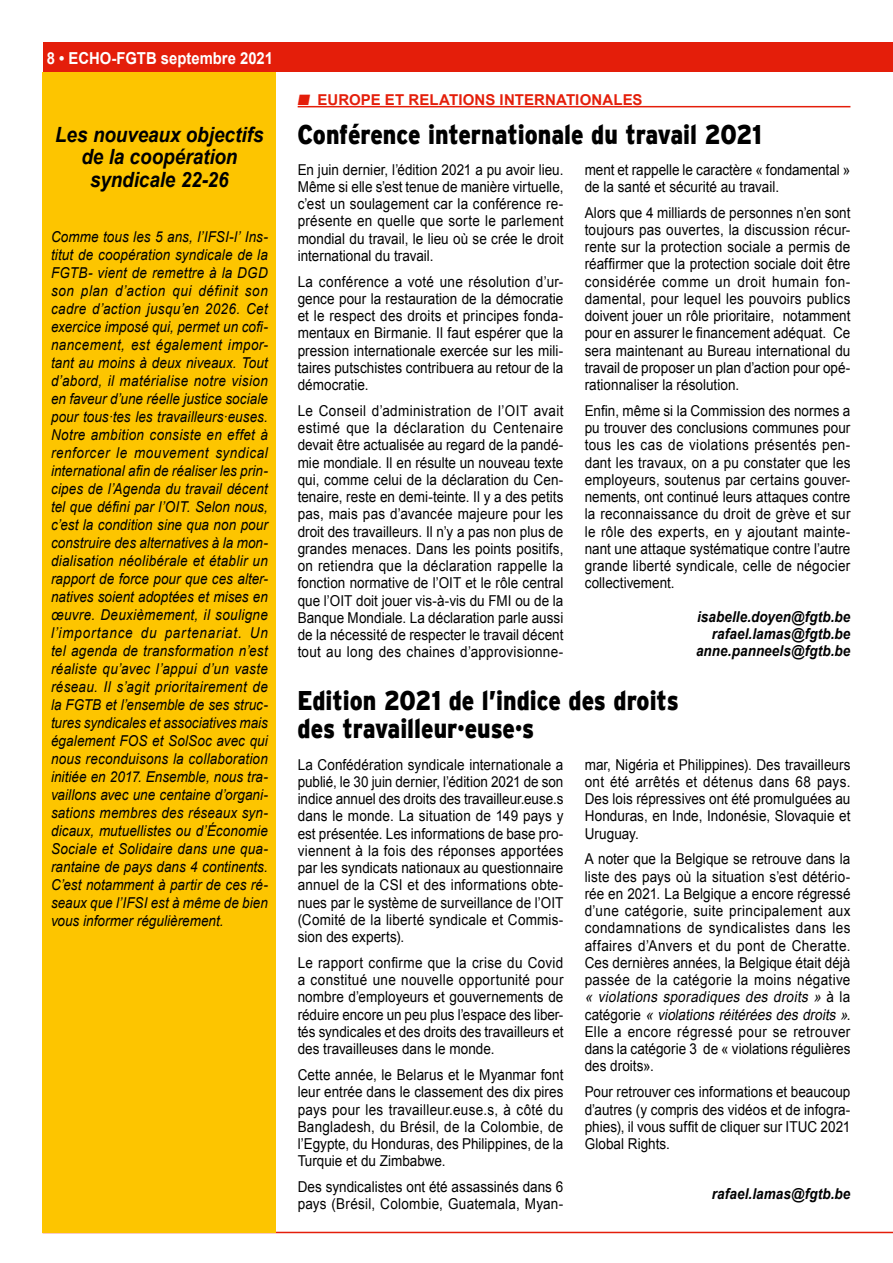
<style>
.page{position:relative;width:893px;height:1263px;background:#fff}
.page>*{position:absolute;margin:0;border:0;box-sizing:border-box;transform-origin:0 0}
.t1{font:900 27px/28.5px "Interstate";color:#000;scale:.85 1}
.t2{font:italic 700 21px/22.5px "Arial";color:#000;text-align:center;scale:.9 1}
.t3{font:700 16.5px "Arial";color:#fff;scale:.9 1}
.t4{font:15px/17.2px "Arial";letter-spacing:.005em;color:#000;text-align:justify;scale:.9 1}
.t5{font:italic 15px/18px "Arial";color:#000;text-align:justify;scale:.9 1}
.t6{font:italic 700 15px/16.8px "Arial";letter-spacing:.005em;color:#000;text-align:right;scale:.9 1}
.t7{font:700 15px "Arial";letter-spacing:.01em;color:#e41e0a}
.s1{font-style:italic}
</style>
<div class="page">
<div style="left:43px;top:43px;width:850px;height:29px;background:#e41e0a"></div>
<hr style="left:43px;top:1232px;width:850px;height:1px;background:#e41e0a">
<div style="left:43px;top:72px;width:233px;height:1161px;background:#fdc500"></div>
<hr style="left:298px;top:106px;width:552px;height:1px;background:#e41e0a">
<p class="t3" style="left:47px;top:47px;width:253px">8 • ECHO-FGTB septembre 2021</p>
<h2 class="t2" style="left:55px;top:124px;width:233px">Les nouveaux objectifs de la coopération syndicale 22-26</h2>
<p class="t5" style="left:51px;top:228px;width:242px">Comme tous les 5 ans, l’IFSI-l’ Ins&shy;titut de coopération syndicale de la FGTB- vient de remettre à la DGD son plan d’action qui définit son cadre d’action jusqu’en 2026. Cet exercice imposé qui, permet un cofi&shy;nancement, est également impor&shy;tant au moins à deux niveaux. Tout d’abord, il matérialise notre vision en faveur d’une réelle justice sociale pour tous·tes les travailleurs·euses.<br>Notre ambition consiste en effet à renforcer le mouvement syndical international afin de réaliser les prin&shy;cipes de l’Agenda du travail décent tel que défini par l’OIT. Selon nous, c’est la condition sine qua non pour construire des alternatives à la mon&shy;dialisation néolibérale et établir un rapport de force pour que ces alter&shy;natives soient adoptées et mises en œuvre. Deuxièmement, il souligne l’importance du partenariat. Un tel agenda de transformation n’est réaliste qu’avec l’appui d’un vaste réseau. Il s’agit prioritairement de la FGTB et l’ensemble de ses struc&shy;tures syndicales et associatives mais également FOS et SolSoc avec qui nous reconduisons la collaboration initiée en 2017. Ensemble, nous tra&shy;vaillons avec une centaine d’organi&shy;sations membres des réseaux syn&shy;dicaux, mutuellistes ou d’Économie Sociale et Solidaire dans une qua&shy;rantaine de pays dans 4 continents.<br>C’est notamment à partir de ces ré&shy;seaux que l’IFSI est à même de bien vous informer régulièrement.</p>
<p class="t7" style="left:298px;top:90px;width:346px">■ EUROPE ET RELATIONS INTERNATIONALES</p>
<h1 class="t1" style="left:298px;top:120px;width:548px">Conférence internationale du travail 2021</h1>
<p class="t4" style="left:298px;top:161px;width:297px">En juin dernier, l’édition 2021 a pu avoir lieu.<br>Même si elle s’est tenue de manière virtuelle, c’est un soulagement car la conférence re&shy;présente en quelle que sorte le parlement mondial du travail, le lieu où se crée le droit international du travail.</p>
<p class="t4" style="left:298px;top:273px;width:297px">La conférence a voté une résolution d’ur&shy;gence pour la restauration de la démocratie et le respect des droits et principes fonda&shy;mentaux en Birmanie. Il faut espérer que la pression internationale exercée sur les mili&shy;taires putschistes contribuera au retour de la démocratie.</p>
<p class="t4" style="left:298px;top:402px;width:297px">Le Conseil d’administration de l’OIT avait estimé que la déclaration du Centenaire devait être actualisée au regard de la pandé&shy;mie mondiale. Il en résulte un nouveau texte qui, comme celui de la déclaration du Cen&shy;tenaire, reste en demi-teinte. Il y a des petits pas, mais pas d’avancée majeure pour les droit des travailleurs. Il n’y a pas non plus de grandes menaces. Dans les points positifs, on retiendra que la déclaration rappelle la fonction normative de l’OIT et le rôle central que l’OIT doit jouer vis-à-vis du FMI ou de la Banque Mondiale. La déclaration parle aussi de la nécessité de respecter le travail décent tout au long des chaines d’approvisionne-</p>
<p class="t4" style="left:585px;top:161px;width:297px">ment et rappelle le caractère « fondamental » de la santé et sécurité au travail.</p>
<p class="t4" style="left:585px;top:204px;width:297px">Alors que 4 milliards de personnes n’en sont toujours pas ouvertes, la discussion récur&shy;rente sur la protection sociale a permis de réaffirmer que la protection sociale doit être considérée comme un droit humain fon&shy;damental, pour lequel les pouvoirs publics doivent jouer un rôle prioritaire, notamment pour en assurer le financement adéquat. Ce sera maintenant au Bureau international du travail de proposer un plan d’action pour opé&shy;rationnaliser la résolution.</p>
<p class="t4" style="left:585px;top:402px;width:297px">Enfin, même si la Commission des normes a pu trouver des conclusions communes pour tous les cas de violations présentés pen&shy;dant les travaux, on a pu constater que les employeurs, soutenus par certains gouver&shy;nements, ont continué leurs attaques contre la reconnaissance du droit de grève et sur le rôle des experts, en y ajoutant mainte&shy;nant une attaque systématique contre l’autre grande liberté syndicale, celle de négocier collectivement.</p>
<p class="t6" style="left:696px;top:609px;width:173px">isabelle.doyen@fgtb.be rafael.lamas@fgtb.be anne.panneels@fgtb.be</p>
<h1 class="t1" style="left:298px;top:685px;width:450px">Edition 2021 de l’indice des droits des travailleur·euse·s</h1>
<p class="t4" style="left:298px;top:756px;width:297px">La Confédération syndicale internationale a publié, le 30 juin dernier, l’édition 2021 de son indice annuel des droits des travailleur.euse.s dans le monde. La situation de 149 pays y est présentée. Les informations de base pro&shy;viennent à la fois des réponses apportées par les syndicats nationaux au questionnaire annuel de la CSI et des informations obte&shy;nues par le système de surveillance de l’OIT (Comité de la liberté syndicale et Commis&shy;sion des experts).</p>
<p class="t4" style="left:298px;top:954px;width:297px">Le rapport confirme que la crise du Covid a constitué une nouvelle opportunité pour nombre d’employeurs et gouvernements de réduire encore un peu plus l’espace des liber&shy;tés syndicales et des droits des travailleurs et des travailleuses dans le monde.</p>
<p class="t4" style="left:298px;top:1066px;width:297px">Cette année, le Belarus et le Myanmar font leur entrée dans le classement des dix pires pays pour les travailleur.euse.s, à côté du Bangladesh, du Brésil, de la Colombie, de l’Egypte, du Honduras, des Philippines, de la Turquie et du Zimbabwe.</p>
<p class="t4" style="left:298px;top:1178px;width:297px">Des syndicalistes ont été assassinés dans 6 pays (Brésil, Colombie, Guatemala, Myan-</p>
<p class="t4" style="left:585px;top:756px;width:297px">mar, Nigéria et Philippines). Des travailleurs ont été arrêtés et détenus dans 68 pays.<br>Des lois répressives ont été promulguées au Honduras, en Inde, Indonésie, Slovaquie et Uruguay.</p>
<p class="t4" style="left:585px;top:851px;width:298px">A noter que la Belgique se retrouve dans la liste des pays où la situation s’est détério&shy;rée en 2021. La Belgique a encore régressé d’une catégorie, suite principalement aux condamnations de syndicalistes dans les affaires d’Anvers et du pont de Cheratte.<br>Ces dernières années, la Belgique était déjà passée de la catégorie la moins négative <span class="s1">« violations sporadiques des droits »</span> à l a c a t é g o r i e <span class="s1">« violations réitérées des droits »</span>.<br>Elle a encore régressé pour se retrouver dans la catégorie 3 de « violations régulières des droits».</p>
<p class="t4" style="left:585px;top:1083px;width:297px">Pour retrouver ces informations et beaucoup d’autres (y compris des vidéos et de infogra&shy;phies), il vous suffit de cliquer sur ITUC 2021<br>Global Rights.</p>
<p class="t6" style="left:712px;top:1186px;width:155px">rafael.lamas@fgtb.be</p>
</div>
